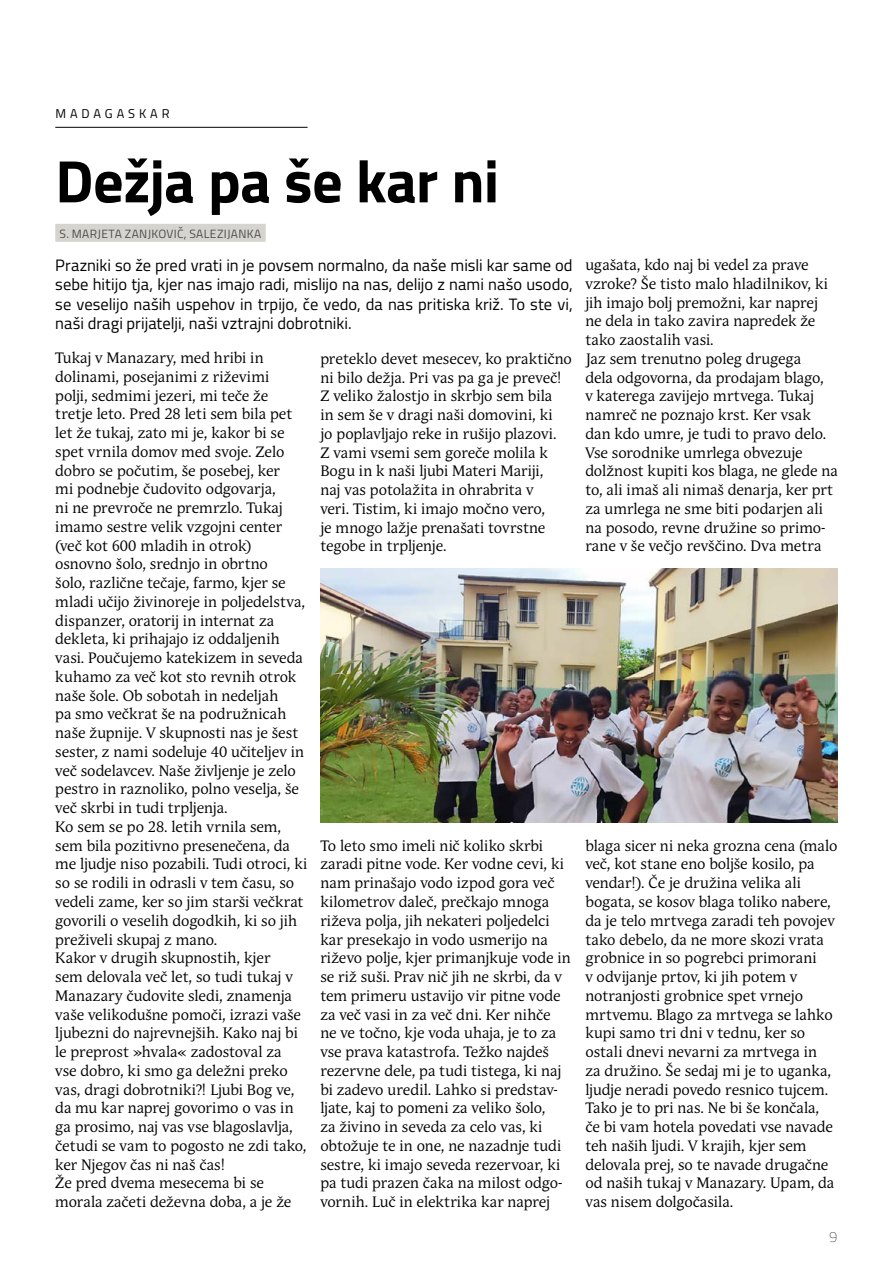
<style>
.page{position:relative;width:893px;height:1263px;background:#fff}
.page>*{position:absolute;margin:0;border:0;box-sizing:border-box;transform-origin:0 0}
.NASLOV{font:700 60px "Titillium";letter-spacing:-.01em;color:#000}
.PODNASLOV{font:16.5px/19.5px "Titillium";color:#000;text-align:justify}
.BODY{font:15px/18.8px "Andulka Book Pro";color:#000}
.t1{font:100 15px "Titillium";color:#4d4d4f}
.Pasica0{font:12.75px "Titillium";letter-spacing:.31em;color:#000}
.AVTOR{font:12px "Titillium";letter-spacing:.03em;color:#4d4d4f}
</style>
<div class="page">
<hr style="left:55px;top:127px;width:253px;height:1px;background:#000">
<div style="left:55px;top:224px;width:211px;height:18px;background:#d5d4ce"></div>
<img style="left:320px;top:568px;width:518px;height:254px">
<p class="Pasica0" style="left:55px;top:105px;width:116px">MADAGASKAR</p>
<p class="NASLOV" style="left:55px;top:135px;width:445px">Dežja pa še kar ni</p>
<p class="AVTOR" style="left:60px;top:225px;width:203px">S. MARJETA ZANJKOVIČ, SALEZIJANKA</p>
<p class="BODY" style="left:585px;top:256px;width:244px">ugašata, kdo naj bi vedel za prave vzroke? Še tisto malo hladilnikov, ki jih imajo bolj premožni, kar naprej ne dela in tako zavira napredek že tako zaostalih vasi.</p>
<p class="BODY" style="left:585px;top:349px;width:254px">Jaz sem trenutno poleg drugega<br>dela odgovorna, da prodajam blago,<br>v katerega zavijejo mrtvega. Tukaj namreč ne poznajo krst. Ker vsak dan kdo umre, je tudi to pravo delo.<br>Vse sorodnike umrlega obvezuje dolžnost kupiti kos blaga, ne glede na to, ali imaš ali nimaš denarja, ker prt za umrlega ne sme biti podarjen ali na posodo, revne družine so primo&shy;rane v še večjo revščino. Dva metra</p>
<p class="PODNASLOV" style="left:55px;top:255px;width:519px">Prazniki so že pred vrati in je povsem normalno, da naše misli kar same od sebe hitijo tja, kjer nas imajo radi, mislijo na nas, delijo z nami našo usodo, se veselijo naših uspehov in trpijo, če vedo, da nas pritiska križ. To ste vi, naši dragi prijatelji, naši vztrajni dobrotniki.</p>
<p class="BODY" style="left:55px;top:349px;width:251px">Tukaj v Manazary, med hribi in dolinami, posejanimi z riževimi polji, sedmimi jezeri, mi teče že tretje leto. Pred 28 leti sem bila pet let že tukaj, zato mi je, kakor bi se spet vrnila domov med svoje. Zelo dobro se počutim, še posebej, ker<br>mi podnebje čudovito odgovarja,<br>ni ne prevroče ne premrzlo. Tukaj imamo sestre velik vzgojni center (več kot 600 mladih in otrok) osnovno šolo, srednjo in obrtno<br>šolo, različne tečaje, farmo, kjer se mladi učijo živinoreje in poljedelstva, dispanzer, oratorij in internat za dekleta, ki prihajajo iz oddaljenih vasi. Poučujemo katekizem in seveda kuhamo za več kot sto revnih otrok naše šole. Ob sobotah in nedeljah<br>pa smo večkrat še na podružnicah naše župnije. V skupnosti nas je šest sester, z nami sodeluje 40 učiteljev in več sodelavcev. Naše življenje je zelo pestro in raznoliko, polno veselja, še več skrbi in tudi trpljenja.</p>
<p class="BODY" style="left:55px;top:818px;width:254px">Ko sem se po 28. letih vrnila sem, sem bila pozitivno presenečena, da me ljudje niso pozabili. Tudi otroci, ki so se rodili in odrasli v tem času, so vedeli zame, ker so jim starši večkrat govorili o veselih dogodkih, ki so jih preživeli skupaj z mano.</p>
<p class="BODY" style="left:55px;top:949px;width:253px">Kakor v drugih skupnostih, kjer<br>sem delovala več let, so tudi tukaj v Manazary čudovite sledi, znamenja vaše velikodušne pomoči, izrazi vaše ljubezni do najrevnejših. Kako naj bi le preprost »hvala« zadostoval za vse dobro, ki smo ga deležni preko vas, dragi dobrotniki?! Ljubi Bog ve, da mu kar naprej govorimo o vas in ga prosimo, naj vas vse blagoslavlja, četudi se vam to pogosto ne zdi tako, ker Njegov čas ni naš čas!</p>
<p class="BODY" style="left:55px;top:1174px;width:238px">Že pred dvema mesecema bi se morala začeti deževna doba, a je že</p>
<p class="BODY" style="left:320px;top:349px;width:253px">preteklo devet mesecev, ko praktično ni bilo dežja. Pri vas pa ga je preveč!<br>Z veliko žalostjo in skrbjo sem bila<br>in sem še v dragi naši domovini, ki<br>jo poplavljajo reke in rušijo plazovi.<br>Z vami vsemi sem goreče molila k Bogu in k naši ljubi Materi Mariji,<br>naj vas potolažita in ohrabrita v<br>veri. Tistim, ki imajo močno vero,<br>je mnogo lažje prenašati tovrstne tegobe in trpljenje.</p>
<p class="BODY" style="left:320px;top:836px;width:252px">To leto smo imeli nič koliko skrbi zaradi pitne vode. Ker vodne cevi, ki nam prinašajo vodo izpod gora več kilometrov daleč, prečkajo mnoga riževa polja, jih nekateri poljedelci kar presekajo in vodo usmerijo na riževo polje, kjer primanjkuje vode in se riž suši. Prav nič jih ne skrbi, da v tem primeru ustavijo vir pitne vode za več vasi in za več dni. Ker nihče<br>ne ve točno, kje voda uhaja, je to za vse prava katastrofa. Težko najdeš rezervne dele, pa tudi tistega, ki naj bi zadevo uredil. Lahko si predstav&shy;ljate, kaj to pomeni za veliko šolo,<br>za živino in seveda za celo vas, ki obtožuje te in one, ne nazadnje tudi sestre, ki imajo seveda rezervoar, ki pa tudi prazen čaka na milost odgo&shy;vornih. Luč in elektrika kar naprej</p>
<p class="BODY" style="left:585px;top:836px;width:254px">blaga sicer ni neka grozna cena (malo več, kot stane eno boljše kosilo, pa vendar!). Če je družina velika ali bogata, se kosov blaga toliko nabere, da je telo mrtvega zaradi teh povojev tako debelo, da ne more skozi vrata grobnice in so pogrebci primorani<br>v odvijanje prtov, ki jih potem v notranjosti grobnice spet vrnejo mrtvemu. Blago za mrtvega se lahko kupi samo tri dni v tednu, ker so ostali dnevi nevarni za mrtvega in<br>za družino. Še sedaj mi je to uganka, ljudje neradi povedo resnico tujcem.</p>
<p class="BODY" style="left:585px;top:1099px;width:250px">Tako je to pri nas. Ne bi še končala, če bi vam hotela povedati vse navade teh naših ljudi. V krajih, kjer sem delovala prej, so te navade drugačne od naših tukaj v Manazary. Upam, da vas nisem dolgočasila.</p>
<p class="t1" style="left:829px;top:1226px;width:10px">9</p>
</div>
